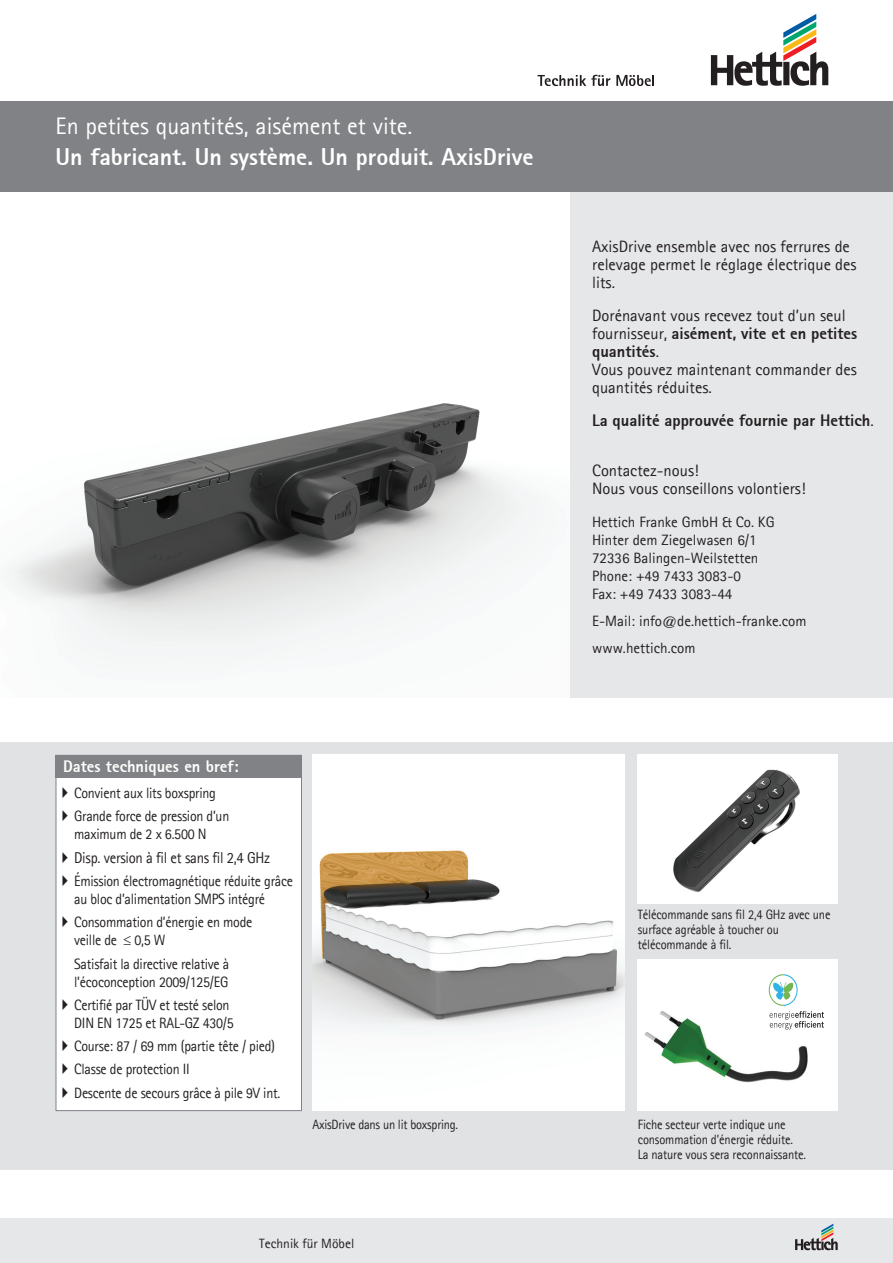
<style>
.page{position:relative;width:893px;height:1263px;background:#fff}
.page>*{position:absolute;margin:0;border:0;box-sizing:border-box;transform-origin:0 0}
.t1{font:800 24px "Agfa Rotis Sans Serif";color:#fff}
.t2{font:24px "Agfa Rotis Sans Serif";color:#fff}
.t3{font:16.5px/18px "Agfa Rotis Sans Serif";color:#231f20}
.t4{font:800 16.5px "Agfa Rotis Sans Serif";color:#231f20}
.t5{font:800 16.5px "Agfa Rotis Sans Serif";color:#fff}
.t6{font:15.75px "Agfa Rotis Sans Serif";letter-spacing:-.02em;color:#231f20;scale:.93 1}
.t7{font:15px/18px "Agfa Rotis Sans Serif";letter-spacing:-.02em;color:#231f20;scale:.93 1}
.t8{font:15px/18px "Agfa Rotis Sans Serif";color:#231f20}
.t9{font:13.5px/15px "Agfa Rotis Sans Serif";letter-spacing:-.01em;color:#231f20;scale:.92 1}
.t10{font:13.5px "Agfa Rotis Sans Serif";letter-spacing:-.01em;color:#231f20}
.s1{font-weight:800}
.s2{font-weight:400}
</style>
<div class="page">
<div style="left:0;top:742px;width:893px;height:427px;background:#e1e2e4"></div>
<div style="left:0;top:101px;width:893px;height:596px;background:#e6e7e9"></div>
<div style="left:0;top:1218px;width:893px;height:45px;background:#e6e7e9"></div>
<svg style="left:795px;top:1224px;width:43px;height:26px"></svg>
<div style="left:0;top:101px;width:893px;height:90px;background:#808285"></div>
<div style="left:56px;top:755px;width:246px;height:356px;background:#fff;border:1px solid #808285"></div>
<img style="left:313px;top:755px;width:311px;height:356px">
<div style="left:56px;top:755px;width:246px;height:22px;background:#808285"></div>
<img style="left:0;top:193px;width:570px;height:504px">
<svg style="left:537px;top:75px;width:73px;height:11px"></svg>
<svg style="left:616px;top:75px;width:38px;height:11px"></svg>
<svg style="left:711px;top:14px;width:117px;height:72px"></svg>
<img style="left:638px;top:755px;width:199px;height:149px">
<img style="left:638px;top:960px;width:199px;height:151px">
<svg style="left:769px;top:974px;width:54px;height:55px;background:#dde7e5"></svg>
<h1 class="t2" style="left:56px;top:111px;width:358px">En petites quantités, aisément et vite.</h1>
<h1 class="t1" style="left:56px;top:142px;width:479px">Un fabricant. Un système. Un produit. AxisDrive</h1>
<p class="t5" style="left:63px;top:756px;width:177px">Dates techniques en bref:</p>
<p class="t7" style="left:74px;top:781px;width:168px;line-height:23.2px">Convient aux lits boxspring<br>Grande force de pression d’un</p>
<p class="t7" style="left:74px;top:825px;width:144px">maximum de 2 x 6.500 N</p>
<p class="t6" style="left:74px;top:848px;width:212px">Disp. version à fil et sans fil 2,4 GHz</p>
<p class="t7" style="left:74px;top:871px;width:237px">Émission électromagnétique réduite grâce au bloc d’alimentation SMPS intégré</p>
<p class="t7" style="left:74px;top:913px;width:193px">Consommation d’énergie en mode veille de ≤ 0,5 W</p>
<p class="t7" style="left:74px;top:954px;width:168px">Satisfait la directive relative à l’écoconception 2009/125/EG</p>
<p class="t7" style="left:74px;top:995px;width:173px">Certifié par TÜV et testé selon<br>DIN EN 1725 et RAL-GZ 430/5</p>
<p class="t7" style="left:74px;top:1034px;width:223px;line-height:23.2px">Course: 87 / 69 mm (partie tête / pied)<br>Classe de protection II<br>Descente de secours grâce à pile 9V int.</p>
<p class="t3" style="left:592px;top:237px;width:266px">AxisDrive ensemble avec nos ferrures de relevage permet le réglage électrique des lits.</p>
<p class="t3" style="left:592px;top:306px;width:267px">Dorénavant vous recevez tout d’un seul fournisseur, <span class="s1">aisément, vite et en petites quantités</span>.<br>Vous pouvez maintenant commander des quantités réduites.</p>
<p class="t4" style="left:592px;top:409px;width:283px">La qualité approuvée fournie par Hettich<span class="s2">.</span></p>
<p class="t3" style="left:592px;top:461px;width:215px">Contactez-nous!<br>Nous vous conseillons volontiers!</p>
<p class="t8" style="left:592px;top:513px;width:184px">Hettich Franke GmbH &amp; Co. KG<br>Hinter dem Ziegelwasen 6/1<br>72336 Balingen-Weilstetten<br>Phone: +49 7433 3083-0<br>Fax: +49 7433 3083-44</p>
<p class="t8" style="left:592px;top:607px;width:216px;line-height:27px">E-Mail: info@de.hettich-franke.com www.hettich.com</p>
<p class="t9" style="left:638px;top:907px;width:211px">Télécommande sans fil 2,4 GHz avec une surface agréable à toucher ou télécommande à fil.</p>
<p class="t9" style="left:313px;top:1117px;width:160px">AxisDrive dans un lit boxspring.</p>
<p class="t9" style="left:638px;top:1117px;width:184px">Fiche secteur verte indique une consommation d’énergie réduite.<br>La nature vous sera reconnaissante.</p>
<p class="t10" style="left:259px;top:1235px;width:96px">Technik für Möbel</p>
</div>
